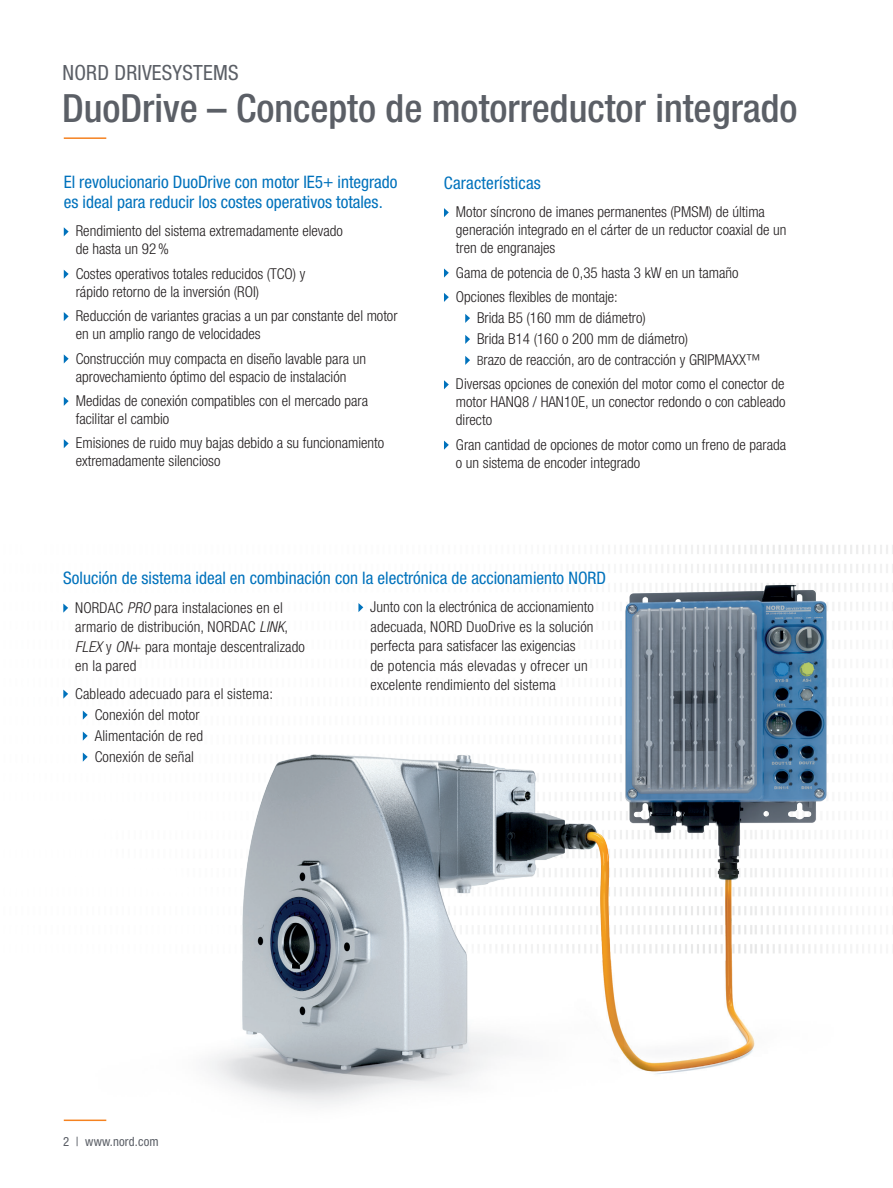
<style>
.page{position:relative;width:893px;height:1188px;background:#fff}
.page>*{position:absolute;margin:0;border:0;box-sizing:border-box;transform-origin:0 0}
.t1{font:500 condensed 39px "Helvetica Neue LT Std";color:#5b5f66}
.t2{font:condensed 21px "Helvetica Neue LT Std";letter-spacing:.01em;color:#5b5f66}
.t3{font:condensed 17.25px/20.2px "Helvetica Neue LT Std";color:#0072bc}
.t4{font:300 condensed 15px/18px "Helvetica Neue LT Std";color:#231f20}
.t5{font:condensed 12.75px "Helvetica Neue LT Std";letter-spacing:.01em;color:#5b5f66}
.s1{font-size:12.75px}
.s2{font-style:italic}
</style>
<div class="page">
<img style="left:63px;top:545px;width:830px;height:577px">
<hr style="left:64px;top:1120px;width:42px;height:1px;background:#f58220">
<hr style="left:64px;top:137px;width:42px;height:2px;background:#f58220">
<svg style="left:64px;top:227px;width:5px;height:9px"></svg>
<svg style="left:64px;top:270px;width:5px;height:9px"></svg>
<svg style="left:64px;top:312px;width:5px;height:9px"></svg>
<svg style="left:64px;top:354px;width:5px;height:10px"></svg>
<svg style="left:64px;top:397px;width:5px;height:9px"></svg>
<svg style="left:64px;top:439px;width:5px;height:9px"></svg>
<svg style="left:444px;top:208px;width:5px;height:9px"></svg>
<svg style="left:444px;top:268px;width:5px;height:10px"></svg>
<svg style="left:444px;top:293px;width:5px;height:9px"></svg>
<svg style="left:465px;top:314px;width:5px;height:9px"></svg>
<svg style="left:465px;top:335px;width:5px;height:9px"></svg>
<svg style="left:465px;top:356px;width:5px;height:9px"></svg>
<svg style="left:444px;top:380px;width:5px;height:9px"></svg>
<svg style="left:444px;top:441px;width:5px;height:9px"></svg>
<svg style="left:63px;top:604px;width:5px;height:9px"></svg>
<svg style="left:63px;top:690px;width:5px;height:9px"></svg>
<svg style="left:83px;top:711px;width:5px;height:9px"></svg>
<svg style="left:83px;top:732px;width:5px;height:9px"></svg>
<svg style="left:83px;top:753px;width:5px;height:9px"></svg>
<svg style="left:358px;top:603px;width:5px;height:9px"></svg>
<p class="t2" style="left:63px;top:60px;width:178px">NORD DRIVESYSTEMS</p>
<p class="t1" style="left:62px;top:85px;width:737px">DuoDrive – Concepto de motorreductor integrado</p>
<p class="t3" style="left:64px;top:172px;width:335px">El revolucionario DuoDrive con motor IE5+ integrado es ideal para reducir los costes operativos totales.</p>
<p class="t4" style="left:76px;top:222px;width:269px">Rendimiento del sistema extremadamente elevado de hasta un 92%</p>
<p class="t4" style="left:76px;top:264px;width:231px">Costes operativos totales reducidos (TCO) y rápido retorno de la inversión (ROI)</p>
<p class="t4" style="left:76px;top:307px;width:323px">Reducción de variantes gracias a un par constante del motor en un amplio rango de velocidades</p>
<p class="t4" style="left:76px;top:349px;width:292px">Construcción muy compacta en diseño lavable para un aprovechamiento óptimo del espacio de instalación</p>
<p class="t4" style="left:76px;top:391px;width:294px">Medidas de conexión compatibles con el mercado para facilitar el cambio</p>
<p class="t4" style="left:76px;top:434px;width:310px">Emisiones de ruido muy bajas debido a su funcionamiento extremadamente silencioso</p>
<p class="t3" style="left:444px;top:173px;width:98px">Características</p>
<p class="t4" style="left:456px;top:203px;width:332px">Motor síncrono de imanes permanentes (PMSM) de última generación integrado en el cárter de un reductor coaxial de un tren de engranajes</p>
<p class="t4" style="left:456px;top:263px;width:284px">Gama de potencia de 0,35 hasta 3 kW en un tamaño</p>
<p class="t4" style="left:477px;top:286px;width:285px;line-height:21px;text-indent:-21px">Opciones flexibles de montaje:<br>Brida B5 (160 mm de diámetro)<br>Brida B14 (160 o 200 mm de diámetro)<br><span class="s1">B</span>razo de reacción, aro de contracción y GRIPMAXX™</p>
<p class="t4" style="left:456px;top:375px;width:331px;text-align:justify">Diversas opciones de conexión del motor como el conector de motor HANQ8 / HAN10E, un conector redondo o con cableado directo</p>
<p class="t4" style="left:456px;top:435px;width:332px">Gran cantidad de opciones de motor como un freno de parada o un sistema de encoder integrado</p>
<p class="t3" style="left:63px;top:568px;width:544px">Solución de sistema ideal en combinación con la electrónica de accionamiento NORD</p>
<p class="t4" style="left:370px;top:597px;width:225px;line-height:19.5px">Junto con la electrónica de accionamiento adecuada, NORD DuoDrive es la solución perfecta para satisfacer las exigencias<br>de potencia más elevadas y ofrecer un excelente rendimiento del sistema</p>
<p class="t4" style="left:75px;top:597px;width:231px;line-height:19.5px">NORDAC <span class="s2">PRO</span> para instalaciones en el armario de distribución, NORDAC <span class="s2">LINK</span>,<br><span class="s2">FLEX</span> y <span class="s2">ON</span>+ para montaje descentralizado en la pared</p>
<p class="t4" style="left:95px;top:683px;width:180px;line-height:21px;text-indent:-19px">Cableado adecuado para el sistema:<br>Conexión del motor<br>Alimentación de red<br>Conexión de señal</p>
<p class="t5" style="left:63px;top:1134px;width:97px">2 | www.nord.com</p>
</div>
